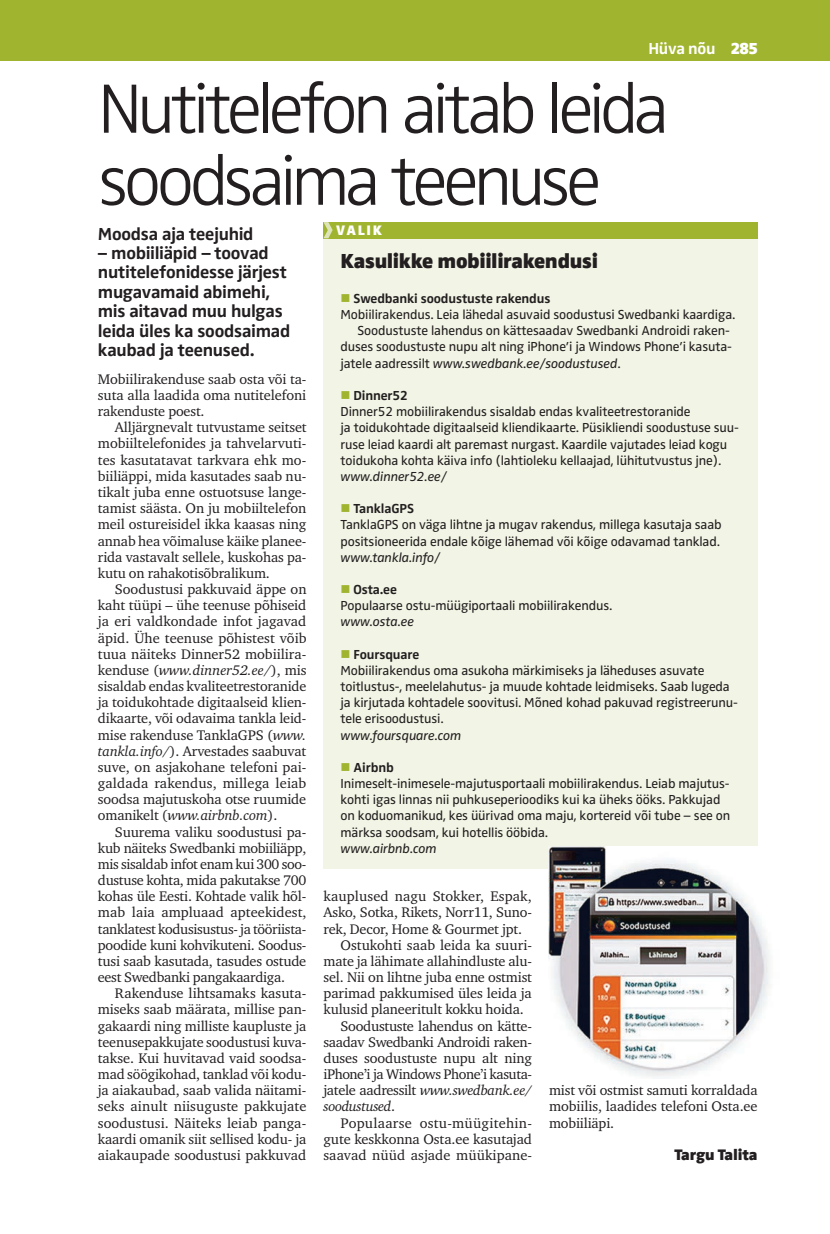
<style>
.page{position:relative;width:830px;height:1234px;background:#fff}
.page>*{position:absolute;margin:0;border:0;box-sizing:border-box;transform-origin:0 0}
.t1{font:300 72px/72px "Zwo Pro";letter-spacing:-.065em;color:#231f20}
.t2{font:900 21px "Zwo Pro";letter-spacing:-.015em;color:#231f20}
.t3{font:700 18px/19.5px "Zwo Pro";letter-spacing:-.015em;color:#231f20}
.t4{font:700 16.5px "Zwo Pro";letter-spacing:-.02em;color:#fff}
.t5{font:900 15.75px "Zwo Pro";letter-spacing:-.01em;color:#231f20}
.t6{font:14.25px/16.2px "Charter ITC";letter-spacing:-.01em;color:#231f20;text-align:justify}
.t7{font:italic 14.25px "Charter ITC";letter-spacing:-.01em;color:#231f20}
.t8{font:14.25px "Charter ITC";letter-spacing:-.03em;color:#231f20}
.t9{font:14.25px "Charter ITC";letter-spacing:.01em;color:#231f20}
.t10{font:14.25px "Charter ITC";letter-spacing:.02em;color:#231f20}
.t11{font:italic 14.25px "Charter ITC";letter-spacing:-.03em;color:#231f20}
.t12{font:900 14.25px "Zwo Pro";letter-spacing:.11em;color:#fff}
.t13{font:13.5px/16.2px "Zwo Pro";letter-spacing:-.01em;color:#231f20}
.t14{font:italic 13.5px "Zwo Pro";letter-spacing:-.01em;color:#231f20}
.t15{font:700 13.5px "Zwo Pro";letter-spacing:-.01em;color:#231f20}
.s1{font-weight:900}
.s2{font-style:normal}
.s3{font-style:italic}
.s4{color:#a1b430}
.s5{font-weight:700}
</style>
<div class="page">
<div style="left:0;top:0;width:829px;height:60px;background:#a1b430"></div>
<div style="left:323px;top:238px;width:434px;height:630px;background:#f2f5e5"></div>
<div style="left:323px;top:222px;width:434px;height:16px;background:#a1b430"></div>
<svg style="left:323px;top:222px;width:9px;height:16px"></svg>
<img style="left:547px;top:846px;width:223px;height:231px">
<p class="t4" style="left:648px;top:39px;width:111px">Hüva nõu <span class="s1">285</span></p>
<p class="t1" style="left:98px;top:74px;width:572px">Nutitelefon aitab leida soodsaima teenuse</p>
<p class="t3" style="left:98px;top:224px;width:157px">Moodsa aja teejuhid</p>
<p class="t3" style="left:98px;top:243px;width:194px">– mobiiliäpid – toovad nutitelefonidesse järjest mugavamaid abimehi, mis aitavad muu hulgas leida üles ka soodsaimad kaubad ja teenused.</p>
<p class="t6" style="left:98px;top:371px;width:210px">Mobiilirakenduse saab osta või ta-</p>
<p class="t6" style="left:98px;top:387px;width:210px">suta alla laadida oma nutitelefoni</p>
<p class="t6" style="left:98px;top:403px;width:108px">rakenduste poest.</p>
<p class="t6" style="left:115px;top:419px;width:193px">Alljärgnevalt tutvustame seitset</p>
<p class="t6" style="left:98px;top:435px;width:210px">mobiiltelefonides ja tahvelarvuti-</p>
<p class="t6" style="left:98px;top:451px;width:210px">tes kasutatavat tarkvara ehk mo-</p>
<p class="t6" style="left:98px;top:467px;width:210px">biiliäppi, mida kasutades saab nu-</p>
<p class="t6" style="left:98px;top:484px;width:210px">tikalt juba enne ostuotsuse lange-</p>
<p class="t6" style="left:98px;top:500px;width:210px">tamist säästa. On ju mobiiltelefon</p>
<p class="t6" style="left:98px;top:516px;width:210px">meil ostureisidel ikka kaasas ning</p>
<p class="t6" style="left:98px;top:532px;width:210px">annab hea võimaluse käike planee-</p>
<p class="t6" style="left:98px;top:548px;width:210px">rida vastavalt sellele, kuskohas pa-</p>
<p class="t6" style="left:98px;top:564px;width:173px">kutu on rahakotisõbralikum.</p>
<p class="t6" style="left:115px;top:581px;width:193px">Soodustusi pakkuvaid äppe on</p>
<p class="t6" style="left:98px;top:597px;width:210px">kaht tüüpi – ühe teenuse põhiseid</p>
<p class="t6" style="left:98px;top:613px;width:210px">ja eri valdkondade infot jagavad</p>
<p class="t6" style="left:98px;top:629px;width:210px">äpid. Ühe teenuse põhistest võib</p>
<p class="t6" style="left:98px;top:645px;width:210px">tuua näiteks Dinner52 mobiilira-</p>
<p class="t7" style="left:98px;top:661px;width:210px"><span class="s2">kenduse (</span>www.dinner52.ee/<span class="s2">), mis</span></p>
<p class="t6" style="left:98px;top:678px;width:210px">sisaldab endas kvaliteetrestoranide</p>
<p class="t6" style="left:98px;top:694px;width:210px">ja toidukohtade digitaalseid klien-</p>
<p class="t6" style="left:98px;top:710px;width:210px">dikaarte, või odavaima tankla leid-</p>
<p class="t6" style="left:98px;top:726px;width:210px">mise rakenduse TanklaGPS (<span class="s3">www.</span></p>
<p class="t6" style="left:98px;top:742px;width:210px"><span class="s3">tankla.info/</span>). Arvestades saabuvat</p>
<p class="t6" style="left:98px;top:758px;width:210px">suve, on asjakohane telefoni pai-</p>
<p class="t6" style="left:98px;top:774px;width:210px">galdada rakendus, millega leiab</p>
<p class="t6" style="left:98px;top:791px;width:210px">soodsa majutuskoha otse ruumide</p>
<p class="t7" style="left:98px;top:806px;width:181px"><span class="s2">omanikelt (</span>www.airbnb.com<span class="s2">).</span></p>
<p class="t6" style="left:115px;top:823px;width:193px">Suurema valiku soodustusi pa-</p>
<p class="t6" style="left:98px;top:839px;width:210px">kub näiteks Swedbanki mobiiliäpp,</p>
<p class="t6" style="left:98px;top:855px;width:210px">mis sisaldab infot enam kui 300 soo-</p>
<p class="t6" style="left:98px;top:871px;width:210px">dustuse kohta, mida pakutakse 700</p>
<p class="t6" style="left:98px;top:888px;width:210px">kohas üle Eesti. Kohtade valik hõl-</p>
<p class="t6" style="left:98px;top:904px;width:210px">mab laia ampluaad apteekidest,</p>
<p class="t6" style="left:98px;top:920px;width:210px">tanklatest kodusisustus- ja tööriista-</p>
<p class="t6" style="left:98px;top:936px;width:210px">poodide kuni kohvikuteni. Soodus-</p>
<p class="t6" style="left:98px;top:952px;width:210px">tusi saab kasutada, tasudes ostude</p>
<p class="t6" style="left:98px;top:968px;width:188px">eest Swedbanki pangakaardiga.</p>
<p class="t6" style="left:115px;top:985px;width:193px">Rakenduse lihtsamaks kasuta-</p>
<p class="t6" style="left:98px;top:1001px;width:210px">miseks saab määrata, millise pan-</p>
<p class="t6" style="left:98px;top:1017px;width:210px">gakaardi ning milliste kaupluste ja</p>
<p class="t6" style="left:98px;top:1033px;width:210px">teenusepakkujate soodustusi kuva-</p>
<p class="t6" style="left:98px;top:1049px;width:210px">takse. Kui huvitavad vaid soodsa-</p>
<p class="t6" style="left:98px;top:1065px;width:210px">mad söögikohad, tanklad või kodu-</p>
<p class="t6" style="left:98px;top:1081px;width:210px">ja aiakaubad, saab valida näitami-</p>
<p class="t6" style="left:98px;top:1098px;width:210px">seks ainult niisuguste pakkujate</p>
<p class="t6" style="left:98px;top:1114px;width:210px">soodustusi. Näiteks leiab panga-</p>
<p class="t6" style="left:98px;top:1130px;width:210px">kaardi omanik siit sellised kodu- ja</p>
<p class="t6" style="left:98px;top:1146px;width:210px">aiakaupade soodustusi pakkuvad</p>
<p class="t12" style="left:336px;top:222px;width:47px">VALIK</p>
<p class="t2" style="left:340px;top:248px;width:259px">Kasulikke mobiilirakendusi</p>
<p class="t15" style="left:340px;top:290px;width:211px"><span class="s4">■</span> Swedbanki soodustuste rakendus</p>
<p class="t13" style="left:340px;top:307px;width:396px">Mobiilirakendus. Leia lähedal asuvaid soodustusi Swedbanki kaardiga.</p>
<p class="t13" style="left:357px;top:323px;width:374px">Soodustuste lahendus on kättesaadav Swedbanki Androidi raken-</p>
<p class="t13" style="left:340px;top:339px;width:393px">duses soodustuste nupu alt ning iPhone’i ja Windows Phone’i kasuta-</p>
<p class="t14" style="left:340px;top:355px;width:281px"><span class="s2">jatele aadressilt</span> www.swedbank.ee/soodustused<span class="s2">.</span></p>
<p class="t13" style="left:340px;top:387px;width:399px"><span class="s4">■</span> <span class="s5">Dinner52<br></span>Dinner52 mobiilirakendus sisaldab endas kvaliteetrestoranide<br>ja toidukohtade digitaalseid kliendikaarte. Püsikliendi soodustuse suu&shy;ruse leiad kaardi alt paremast nurgast. Kaardile vajutades leiad kogu toidukoha kohta käiva info (lahtioleku kellaajad, lühitutvustus jne). <span class="s3">www.dinner52.ee/</span></p>
<p class="t13" style="left:340px;top:501px;width:382px"><span class="s4">■</span> <span class="s5">TanklaGPS<br></span>TanklaGPS on väga lihtne ja mugav rakendus, millega kasutaja saab positsioneerida endale kõige lähemad või kõige odavamad tanklad. <span class="s3">www.tankla.info/</span></p>
<p class="t13" style="left:340px;top:581px;width:273px"><span class="s4">■</span> <span class="s5">Osta.ee<br></span>Populaarse ostu-müügiportaali mobiilirakendus. <span class="s3">www.osta.ee</span></p>
<p class="t13" style="left:340px;top:646px;width:399px"><span class="s4">■</span> <span class="s5">Foursquare<br></span>Mobiilirakendus oma asukoha märkimiseks ja läheduses asuvate toitlustus-, meelelahutus- ja muude kohtade leidmiseks. Saab lugeda ja kirjutada kohtadele soovitusi. Mõned kohad pakuvad registreerunu&shy;tele erisoodustusi.<br><span class="s3">www.foursquare.com</span></p>
<p class="t13" style="left:340px;top:759px;width:391px"><span class="s4">■</span> <span class="s5">Airbnb<br></span>Inimeselt-inimesele-majutusportaali mobiilirakendus. Leiab majutus&shy;kohti igas linnas nii puhkuseperioodiks kui ka üheks ööks. Pakkujad on koduomanikud, kes üürivad oma maju, kortereid või tube – see on märksa soodsam, kui hotellis ööbida.<br><span class="s3">www.airbnb.com</span></p>
<p class="t9" style="left:323px;top:887px;width:210px">kauplused nagu Stokker, Espak,</p>
<p class="t6" style="left:323px;top:904px;width:210px">Asko, Sotka, Rikets, Norr11, Suno-</p>
<p class="t6" style="left:323px;top:920px;width:200px">rek, Decor, Home &amp; Gourmet jpt.</p>
<p class="t6" style="left:340px;top:936px;width:193px">Ostukohti saab leida ka suuri-</p>
<p class="t6" style="left:323px;top:952px;width:210px">mate ja lähimate allahindluste alu-</p>
<p class="t6" style="left:323px;top:968px;width:210px">sel. Nii on lihtne juba enne ostmist</p>
<p class="t6" style="left:323px;top:985px;width:210px">parimad pakkumised üles leida ja</p>
<p class="t6" style="left:323px;top:1001px;width:202px">kulusid planeeritult kokku hoida.</p>
<p class="t6" style="left:340px;top:1017px;width:193px">Soodustuste lahendus on kätte-</p>
<p class="t6" style="left:323px;top:1033px;width:210px">saadav Swedbanki Androidi raken-</p>
<p class="t6" style="left:323px;top:1049px;width:210px">duses soodustuste nupu alt ning</p>
<p class="t8" style="left:323px;top:1065px;width:210px">iPhone’i ja Windows Phone’i kasuta-</p>
<p class="t6" style="left:323px;top:1081px;width:210px">jatele aadressilt <span class="s3">www.swedbank.ee/</span></p>
<p class="t11" style="left:323px;top:1097px;width:73px">soodustused<span class="s2">.</span></p>
<p class="t10" style="left:340px;top:1113px;width:193px">Populaarse ostu-müügitehin-</p>
<p class="t6" style="left:323px;top:1130px;width:210px">gute keskkonna Osta.ee kasutajad</p>
<p class="t6" style="left:323px;top:1146px;width:210px">saavad nüüd asjade müükipane-</p>
<p class="t6" style="left:549px;top:1081px;width:210px">mist või ostmist samuti korraldada mobiilis, laadides telefoni Osta.ee mobiiliäpi.</p>
<p class="t5" style="left:674px;top:1144px;width:85px">Targu Talita</p>
</div>
